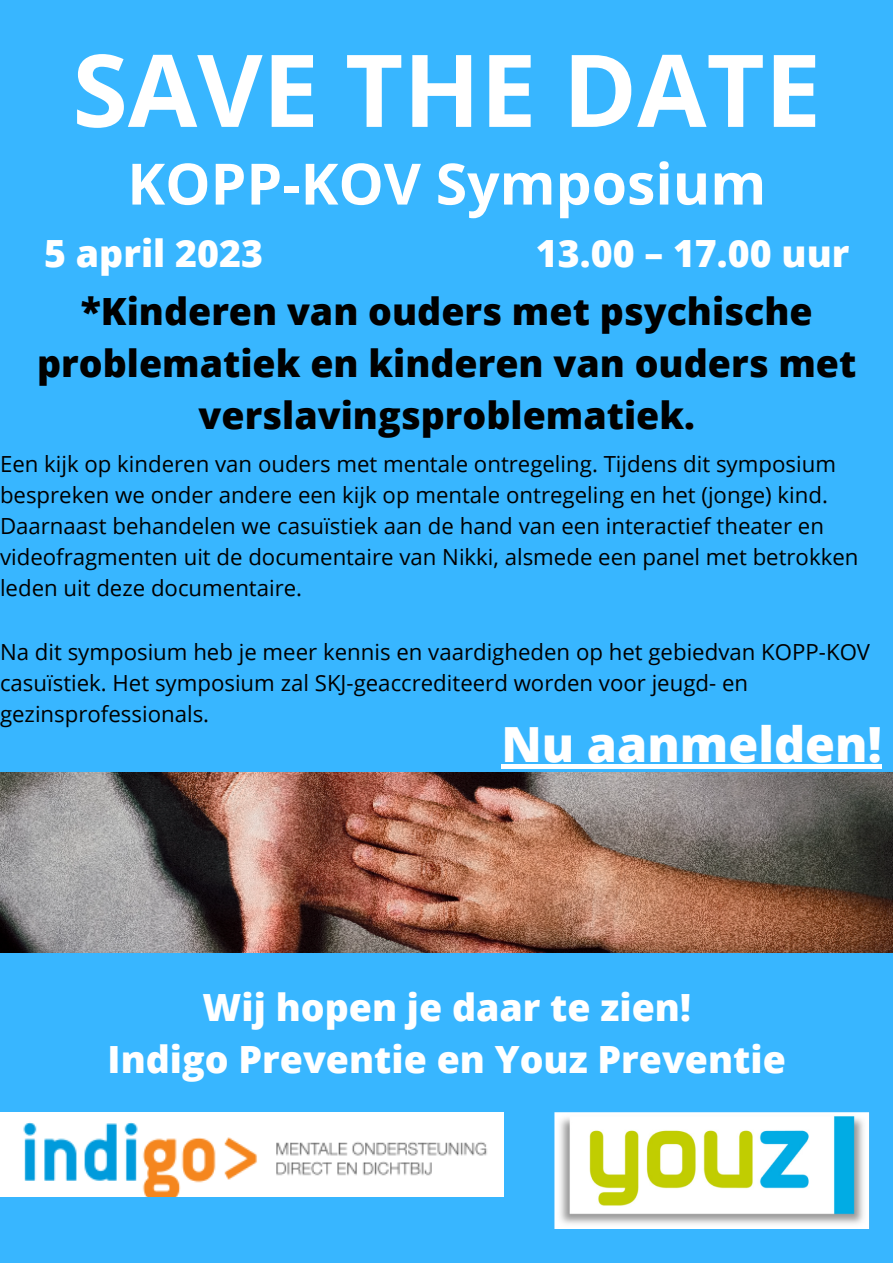
<style>
.page{position:relative;width:893px;height:1263px;background:#38b6ff}
.page>*{position:absolute;margin:0;border:0;box-sizing:border-box;transform-origin:0 0}
.t1{font:700 100.57px "Open Sans";color:#fff}
.t2{font:700 57px "Open Sans";color:#fff}
.t3{font:800 48.53px "Open Sans";color:#fff}
.t4{font:800 37.5px/52.3px "Open Sans";color:#000;text-align:center}
.t5{font:800 37.5px/52.3px "Open Sans";color:#fff;text-align:center}
.t6{font:22.2px/31px "Open Sans";color:#000}
</style>
<div class="page">
<img style="left:0;top:1112px;width:503px;height:84px">
<img style="left:554px;top:1112px;width:316px;height:117px">
<img style="left:0;top:773px;width:893px;height:179px">
<hr style="left:501px;top:765px;width:381px;height:4px;background:#fff">
<h1 class="t1" style="left:72px;top:19px;width:750px">SAVE THE DATE</h1>
<h2 class="t2" style="left:127px;top:144px;width:640px">KOPP-KOV Symposium</h2>
<h3 class="t5" style="left:44px;top:226px;width:220px">5 april 2023</h3>
<h3 class="t5" style="left:536px;top:226px;width:315px">13.00 – 17.00 uur</h3>
<h3 class="t4" style="left:37px;top:284px;width:820px">*Kinderen van ouders met psychische problematiek en kinderen van ouders met verslavingsproblematiek.</h3>
<p class="t6" style="left:0;top:448px;width:860px">Een kijk op kinderen van ouders met mentale ontregeling. Tijdens dit symposium bespreken we onder andere een kijk op mentale ontregeling en het (jonge) kind.<br>Daarnaast behandelen we casuïstiek aan de hand van een interactief theater en videofragmenten uit de documentaire van Nikki, alsmede een panel met betrokken leden uit deze documentaire.</p>
<p class="t6" style="left:0;top:636px;width:871px">Na dit symposium heb je meer kennis en vaardigheden op het gebiedvan KOPP-KOV casuïstiek. Het symposium zal SKJ-geaccrediteerd worden voor jeugd- en gezinsprofessionals.</p>
<h3 class="t3" style="left:501px;top:710px;width:382px">Nu aanmelden!</h3>
<h3 class="t5" style="left:108px;top:980px;width:680px">Wij hopen je daar te zien!<br>Indigo Preventie en Youz Preventie</h3>
</div>
